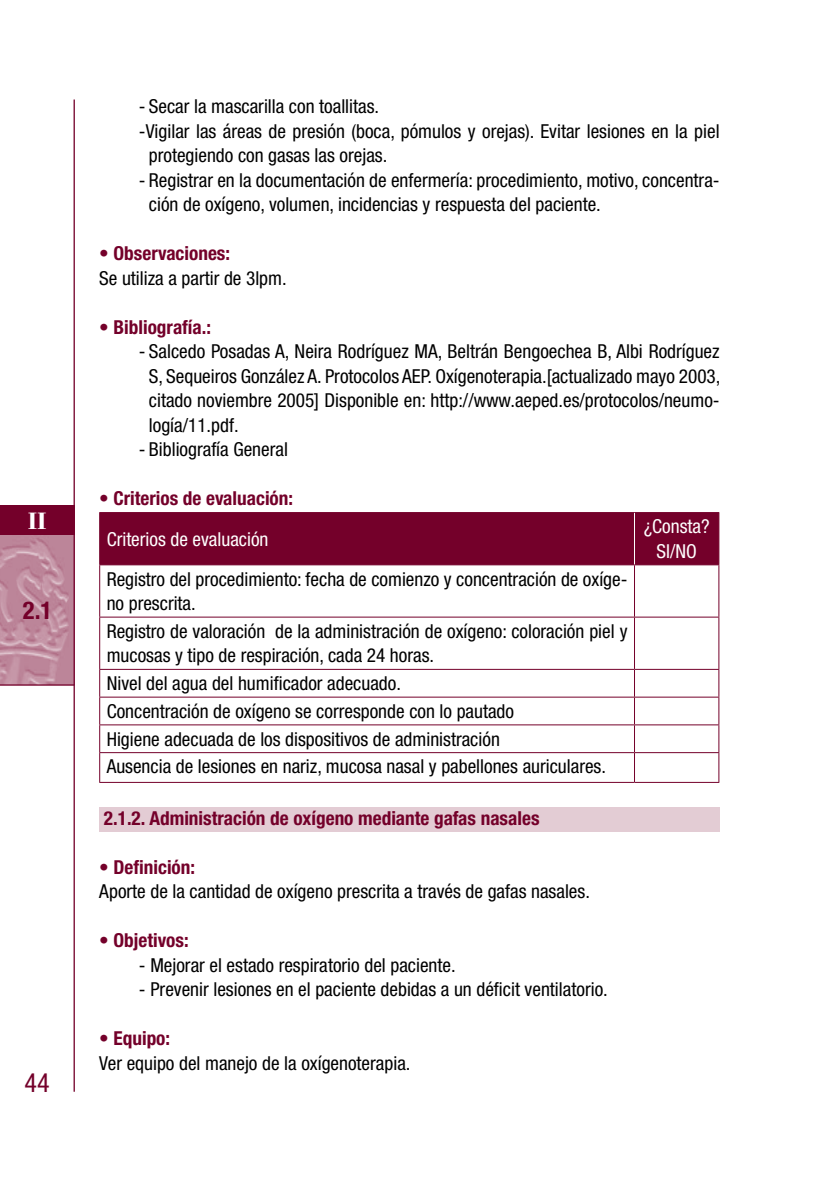
<style>
.page{position:relative;width:819px;height:1191px;background:#fff}
.page>*{position:absolute;margin:0;border:0;box-sizing:border-box;transform-origin:0 0}
.t1{font:condensed 26.25px "Helvetica Neue LT Std";color:#74002a}
.t2{font:700 condensed 24.5px "Helvetica Neue LT Std";color:#74002a}
.t3{font:700 24.5px "Bodoni Std";color:#fff}
.t4{font:condensed 19.25px/24.5px "Helvetica Neue LT Std";color:#000}
.t5{font:700 condensed 19.25px "Helvetica Neue LT Std";color:#74002a}
.t6{font:condensed 19.25px/24.5px "Helvetica Neue LT Std";color:#fff;text-align:center}
</style>
<div class="page">
<img style="left:0;top:535px;width:74px;height:149px">
<div style="left:0;top:505px;width:74px;height:30px;background:#74002a"></div>
<hr style="left:0;top:684px;width:74px;height:1px;background:#74002a">
<hr style="left:74px;top:99px;width:1px;height:992px;background:#74002a">
<div style="left:99px;top:806px;width:620px;height:25px;background:#e3ccd4"></div>
<div style="left:100px;top:513px;width:618px;height:51px;background:#74002a"></div>
<hr style="left:99px;top:512px;width:535px;height:1px;background:#74002a">
<hr style="left:99px;top:513px;width:1px;height:51px;background:#74002a">
<hr style="left:634px;top:512px;width:85px;height:1px;background:#74002a">
<hr style="left:718px;top:513px;width:1px;height:51px;background:#74002a">
<hr style="left:99px;top:564px;width:535px;height:1px;background:#74002a">
<hr style="left:99px;top:565px;width:1px;height:51px;background:#74002a">
<hr style="left:634px;top:564px;width:85px;height:1px;background:#74002a">
<hr style="left:634px;top:565px;width:1px;height:51px;background:#74002a">
<hr style="left:718px;top:565px;width:1px;height:51px;background:#74002a">
<hr style="left:99px;top:616px;width:535px;height:1px;background:#74002a">
<hr style="left:99px;top:617px;width:1px;height:52px;background:#74002a">
<hr style="left:634px;top:616px;width:85px;height:1px;background:#74002a">
<hr style="left:634px;top:617px;width:1px;height:52px;background:#74002a">
<hr style="left:718px;top:617px;width:1px;height:52px;background:#74002a">
<hr style="left:99px;top:669px;width:535px;height:1px;background:#74002a">
<hr style="left:634px;top:669px;width:85px;height:1px;background:#74002a">
<hr style="left:99px;top:696px;width:535px;height:1px;background:#74002a">
<hr style="left:634px;top:696px;width:85px;height:1px;background:#74002a">
<hr style="left:99px;top:724px;width:535px;height:1px;background:#74002a">
<hr style="left:634px;top:724px;width:85px;height:1px;background:#74002a">
<hr style="left:99px;top:752px;width:535px;height:1px;background:#74002a">
<svg style="left:99px;top:670px;width:1px;height:112px"></svg>
<hr style="left:634px;top:752px;width:85px;height:1px;background:#74002a">
<svg style="left:634px;top:670px;width:1px;height:112px"></svg>
<svg style="left:718px;top:670px;width:1px;height:112px"></svg>
<hr style="left:99px;top:782px;width:535px;height:1px;background:#74002a">
<hr style="left:634px;top:782px;width:85px;height:1px;background:#74002a">
<hr style="left:634px;top:513px;width:1px;height:51px;background:#fff">
<p class="t3" style="left:28px;top:505px;width:21px">II</p>
<p class="t2" style="left:23px;top:596px;width:31px">2.1</p>
<h1 class="t1" style="left:25px;top:1067px;width:27px">44</h1>
<p class="t4" style="left:139px;top:94px;width:242px">- Secar la mascarilla con toallitas.</p>
<p class="t4" style="left:139px;top:118px;width:582px">-Vigilar las áreas de presión (boca, pómulos y orejas). Evitar lesiones en la piel</p>
<p class="t4" style="left:149px;top:143px;width:240px">protegiendo con gasas las orejas.</p>
<p class="t4" style="left:149px;top:167px;width:572px;text-indent:-10px">- Registrar en la documentación de enfermería: procedimiento, motivo, concentra&shy;ción de oxígeno, volumen, incidencias y respuesta del paciente.</p>
<p class="t5" style="left:99px;top:241px;width:132px">• Observaciones:</p>
<p class="t4" style="left:99px;top:265px;width:189px">Se utiliza a partir de 3lpm.</p>
<p class="t5" style="left:99px;top:315px;width:113px">• Bibliografía.:</p>
<p class="t4" style="left:149px;top:339px;width:573px;text-align:justify;text-indent:-10px">- Salcedo Posadas A, Neira Rodríguez MA, Beltrán Bengoechea B, Albi Rodríguez S, Sequeiros González A. Protocolos AEP. Oxígenoterapia.[actualizado mayo 2003, citado noviembre 2005] Disponible en: http://www.aeped.es/protocolos/neumo&shy;logía/11.pdf.</p>
<p class="t4" style="left:139px;top:437px;width:150px">- Bibliografía General</p>
<p class="t5" style="left:99px;top:486px;width:195px">• Criterios de evaluación:</p>
<p class="t6" style="left:107px;top:526px;width:163px">Criterios de evaluación</p>
<p class="t6" style="left:643px;top:514px;width:67px">¿Consta?<br>SI/NO</p>
<p class="t4" style="left:107px;top:566px;width:522px">Registro del procedimiento: fecha de comienzo y concentración de oxíge&shy;no prescrita.</p>
<p class="t4" style="left:107px;top:618px;width:522px">Registro de valoración de la administración de oxígeno: coloración piel y mucosas y tipo de respiración, cada 24 horas.</p>
<p class="t4" style="left:107px;top:669px;width:501px;line-height:27.8px">Nivel del agua del humificador adecuado.<br>Concentración de oxígeno se corresponde con lo pautado<br>Higiene adecuada de los dispositivos de administración<br>Ausencia de lesiones en nariz, mucosa nasal y pabellones auriculares.</p>
<p class="t5" style="left:104px;top:806px;width:437px">2.1.2. Administración de oxígeno mediante gafas nasales</p>
<p class="t5" style="left:99px;top:855px;width:97px">• Definición:</p>
<p class="t4" style="left:99px;top:879px;width:492px">Aporte de la cantidad de oxígeno prescrita a través de gafas nasales.</p>
<p class="t5" style="left:99px;top:929px;width:91px">• Objetivos:</p>
<p class="t4" style="left:139px;top:952px;width:318px">- Mejorar el estado respiratorio del paciente.</p>
<p class="t4" style="left:139px;top:977px;width:470px">- Prevenir lesiones en el paciente debidas a un déficit ventilatorio.</p>
<p class="t5" style="left:99px;top:1027px;width:72px">• Equipo:</p>
<p class="t4" style="left:99px;top:1050px;width:313px">Ver equipo del manejo de la oxígenoterapia.</p>
</div>
